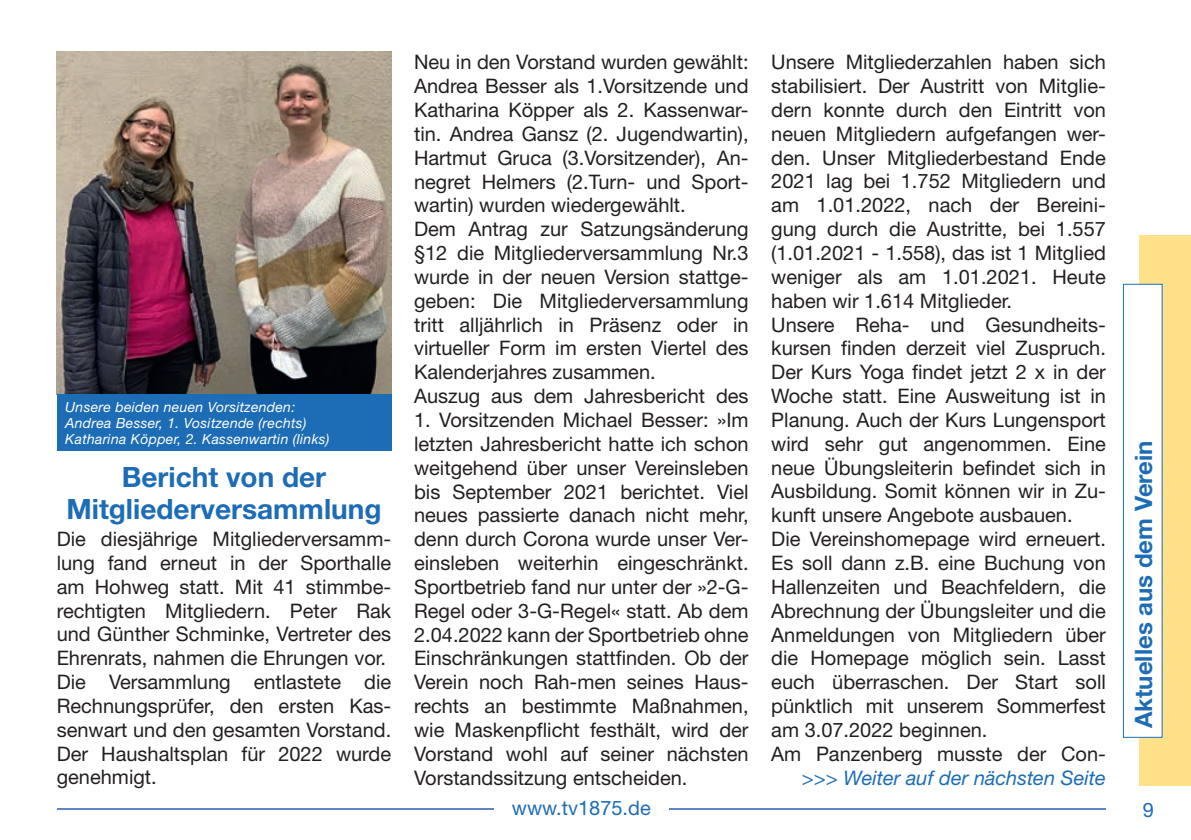
<style>
.page{position:relative;width:1191px;height:840px;background:#fff}
.page>*{position:absolute;margin:0;border:0;box-sizing:border-box;transform-origin:0 0}
.t1{font:700 28px/32px "Helvetica Neue LT";color:#1c6cb6;text-align:center}
.t2{font:700 24px "Helvetica Neue LT";color:#1c6cb6}
.t3{font:20px/23.8px "Helvetica Neue LT";color:#231f20}
.t4{font:italic 20px "Helvetica Neue LT";color:#1c6cb6}
.t5{font:20px "Helvetica Neue LT";color:#1c6cb6}
.t6{font:italic 14px/16px "Helvetica Neue LT";letter-spacing:.02em;color:#fff}
</style>
<div class="page">
<div style="left:1140px;top:235px;width:51px;height:550px;background:#ffe189"></div>
<div style="left:1123px;top:284px;width:39px;height:453px;background:#fff"></div>
<div style="left:1123px;top:283px;width:39px;height:454px;border:1px solid #1c6cb6"></div>
<hr style="left:57px;top:807px;width:436px;height:1px;background:#6185c4">
<hr style="left:669px;top:807px;width:437px;height:1px;background:#6185c4">
<img style="left:57px;top:51px;width:334px;height:343px">
<div style="left:57px;top:394px;width:334px;height:57px;background:#1c6cb6"></div>
<p class="t6" style="left:65px;top:399px;width:266px">Unsere beiden neuen Vorsitzenden:<br>Andrea Besser, 1. Vositzende (rechts)<br>Katharina Köpper, 2. Kassenwartin (links)</p>
<h1 class="t1" style="left:66px;top:460px;width:317px">Bericht von der<br>Mitgliederversammlung</h1>
<p class="t3" style="left:57px;top:526px;width:336px">Die diesjährige Mitgliederversamm&shy;lung fand erneut in der Sporthalle am Hohweg statt. Mit 41 stimmbe&shy;rechtigten Mitgliedern. Peter Rak und Günther Schminke, Vertreter des<br>Ehrenrats, nahmen die Ehrungen vor.<br>Die Versammlung entlastete die<br>Rechnungsprüfer, den ersten Kas&shy;senwart und den gesamten Vorstand.<br>Der Haushaltsplan für 2022 wurde genehmigt.</p>
<p class="t3" style="left:414px;top:50px;width:336px">Neu in den Vorstand wurden gewählt:<br>Andrea Besser als 1.Vorsitzende und Katharina Köpper als 2. Kassenwar&shy;tin. Andrea Gansz (2. Jugendwartin), Hartmut Gruca (3.Vorsitzender), An&shy;negret Helmers (2.Turn- und Sport&shy;wartin) wurden wiedergewählt.<br>Dem Antrag zur Satzungsänderung §12 die Mitgliederversammlung Nr.3 wurde in der neuen Version stattge&shy;geben: Die Mitgliederversammlung tritt alljährlich in Präsenz oder in virtueller Form im ersten Viertel des Kalenderjahres zusammen.<br>Auszug aus dem Jahresbericht des</p>
<p class="t3" style="left:414px;top:407px;width:336px;text-align:justify">1. Vorsitzenden Michael Besser: »Im letzten Jahresbericht hatte ich schon weitgehend über unser Vereinsleben bis September 2021 berichtet. Viel neues passierte danach nicht mehr, denn durch Corona wurde unser Ver&shy;einsleben weiterhin eingeschränkt.<br>Sportbetrieb fand nur unter der »2-G-Regel oder 3-G-Regel« statt. Ab dem 2.04.2022 kann der Sportbetrieb ohne Einschränkungen stattfinden. Ob der Verein noch Rah-men seines Haus&shy;rechts an bestimmte Maßnahmen, wie Maskenpflicht festhält, wird der Vorstand wohl auf seiner nächsten Vorstandssitzung entscheiden.</p>
<p class="t3" style="left:771px;top:50px;width:336px">Unsere Mitgliederzahlen haben sich stabilisiert. Der Austritt von Mitglie&shy;dern konnte durch den Eintritt von neuen Mitgliedern aufgefangen wer&shy;den. Unser Mitgliederbestand Ende 2021 lag bei 1.752 Mitgliedern und am 1.01.2022, nach der Bereini&shy;gung durch die Austritte, bei 1.557 (1.01.2021 - 1.558), das ist 1 Mitglied weniger als am 1.01.2021. Heute haben wir 1.614 Mitglieder.<br>Unsere Reha- und Gesundheits&shy;kursen finden derzeit viel Zuspruch.<br>Der Kurs Yoga findet jetzt 2 x in der Woche statt. Eine Ausweitung ist in Planung. Auch der Kurs Lungensport wird sehr gut angenommen. Eine neue Übungsleiterin befindet sich in Ausbildung. Somit können wir in Zu&shy;kunft unsere Angebote ausbauen.<br>Die Vereinshomepage wird erneuert.<br>Es soll dann z.B. eine Buchung von Hallenzeiten und Beachfeldern, die Abrechnung der Übungsleiter und die Anmeldungen von Mitgliedern über die Homepage möglich sein. Lasst euch überraschen. Der Start soll pünktlich mit unserem Sommerfest am 3.07.2022 beginnen.<br>Am Panzenberg musste der Con-</p>
<p class="t4" style="left:802px;top:765px;width:305px">&gt;&gt;&gt; Weiter auf der nächsten Seite</p>
<p class="t2" style="left:1128px;top:728px;width:289px;rotate:-90deg">Aktuelles aus dem Verein</p>
<p class="t5" style="left:512px;top:795px;width:140px">www.tv1875.de</p>
<p class="t5" style="left:1142px;top:797px;width:13px">9</p>
</div>
